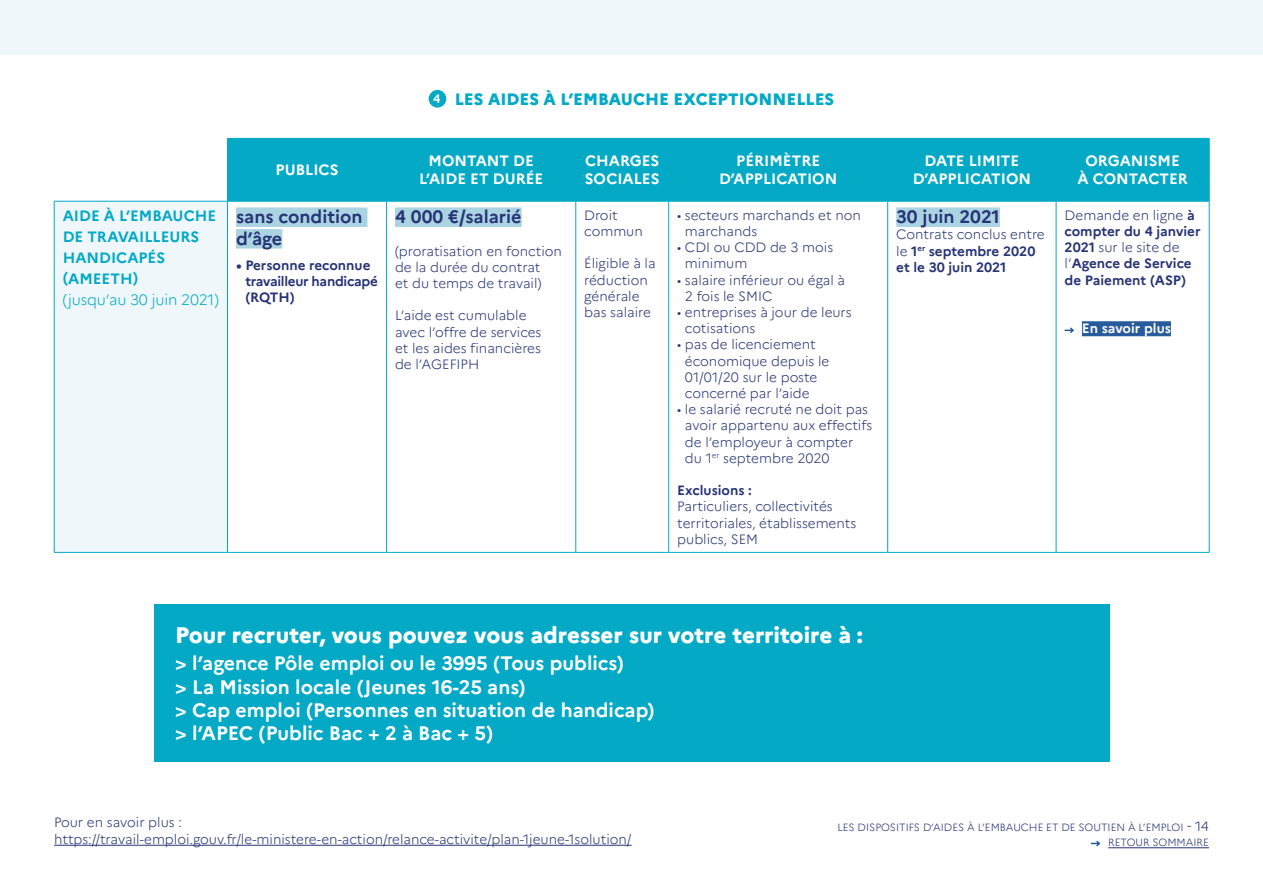
<style>
.page{position:relative;width:1263px;height:893px;background:#fff}
.page>*{position:absolute;margin:0;border:0;box-sizing:border-box;transform-origin:0 0}
.t1{font:800 22.5px "Marianne";color:#fff}
.t2{font:700 19.5px/23.4px "Marianne";color:#fff}
.t3{font:700 18px/21.6px "Marianne";color:#273475}
.t4{font:800 16.5px "Marianne";color:#03a9c5}
.t5{font:700 15px/18px "Marianne";color:#fff;text-align:center}
.t6{font:700 15px/21px "Marianne";color:#03a9c5}
.t7{font:300 15px "Marianne";letter-spacing:-.01em;color:#03a9c5}
.t8{font:300 13.5px/16.2px "Marianne";color:#273475}
.t9{font:700 13.5px/16.2px "Marianne";color:#273475}
.t10{font:700 13.5px/16.2px "Marianne";letter-spacing:-.02em;color:#273475}
.t11{font:700 13.5px "Marianne";color:#fff}
.t12{font:300 10.5px/15px "Marianne";color:#273475;text-align:right}
.s1{font-weight:300}
.s2{font-size:13.5px}
</style>
<div class="page">
<hr style="left:54px;top:845px;width:578px;height:1px;background:#273475">
<hr style="left:1108px;top:847px;width:101px;height:1px;background:#273475">
<svg style="left:1091px;top:840px;width:10px;height:7px"></svg>
<div style="left:0;top:0;width:1263px;height:54px;background:#f0f7fa"></div>
<div style="left:228px;top:139px;width:981px;height:62px;background:#03a9c5"></div>
<div style="left:54px;top:201px;width:173px;height:351px;background:#f0f7fa"></div>
<hr style="left:54px;top:201px;width:173px;height:1px;background:#03a9c5">
<hr style="left:227px;top:139px;width:1px;height:62px;background:#03a9c5">
<hr style="left:227px;top:138px;width:160px;height:1px;background:#03a9c5">
<hr style="left:227px;top:201px;width:160px;height:1px;background:#03a9c5">
<hr style="left:386px;top:139px;width:1px;height:62px;background:#03a9c5">
<hr style="left:387px;top:138px;width:189px;height:1px;background:#03a9c5">
<hr style="left:387px;top:201px;width:189px;height:1px;background:#03a9c5">
<hr style="left:575px;top:139px;width:1px;height:62px;background:#03a9c5">
<hr style="left:576px;top:138px;width:93px;height:1px;background:#03a9c5">
<hr style="left:576px;top:201px;width:93px;height:1px;background:#03a9c5">
<hr style="left:668px;top:139px;width:1px;height:62px;background:#03a9c5">
<hr style="left:669px;top:138px;width:219px;height:1px;background:#03a9c5">
<hr style="left:888px;top:138px;width:168px;height:1px;background:#03a9c5">
<hr style="left:1056px;top:138px;width:153px;height:1px;background:#03a9c5">
<hr style="left:887px;top:139px;width:1px;height:62px;background:#03a9c5">
<hr style="left:1056px;top:139px;width:1px;height:62px;background:#03a9c5">
<hr style="left:1209px;top:139px;width:1px;height:62px;background:#03a9c5">
<hr style="left:669px;top:201px;width:219px;height:1px;background:#03a9c5">
<hr style="left:888px;top:201px;width:168px;height:1px;background:#03a9c5">
<hr style="left:1056px;top:201px;width:153px;height:1px;background:#03a9c5">
<hr style="left:54px;top:201px;width:1px;height:351px;background:#03a9c5">
<hr style="left:54px;top:552px;width:173px;height:1px;background:#03a9c5">
<hr style="left:227px;top:201px;width:1px;height:351px;background:#03a9c5">
<hr style="left:386px;top:201px;width:1px;height:351px;background:#03a9c5">
<hr style="left:575px;top:201px;width:1px;height:351px;background:#03a9c5">
<hr style="left:668px;top:201px;width:1px;height:351px;background:#03a9c5">
<hr style="left:887px;top:201px;width:1px;height:351px;background:#03a9c5">
<hr style="left:1056px;top:201px;width:1px;height:351px;background:#03a9c5">
<hr style="left:1209px;top:201px;width:1px;height:351px;background:#03a9c5">
<hr style="left:227px;top:552px;width:160px;height:1px;background:#03a9c5">
<hr style="left:387px;top:552px;width:189px;height:1px;background:#03a9c5">
<hr style="left:576px;top:552px;width:93px;height:1px;background:#03a9c5">
<hr style="left:669px;top:552px;width:219px;height:1px;background:#03a9c5">
<hr style="left:888px;top:552px;width:168px;height:1px;background:#03a9c5">
<hr style="left:1056px;top:552px;width:153px;height:1px;background:#03a9c5">
<div style="left:236px;top:207px;width:131px;height:20px;background:#abd4e3"></div>
<div style="left:236px;top:229px;width:46px;height:20px;background:#abd4e3"></div>
<div style="left:395px;top:207px;width:127px;height:20px;background:#abd4e3"></div>
<div style="left:896px;top:207px;width:104px;height:20px;background:#abd4e3"></div>
<div style="left:1082px;top:321px;width:89px;height:15px;background:#275b9b"></div>
<svg style="left:1064px;top:327px;width:10px;height:6px"></svg>
<div style="left:429px;top:90px;width:17px;height:18px;background:#03a9c5;border-radius:50%"></div>
<div style="left:154px;top:604px;width:956px;height:158px;background:#03a9c5"></div>
<p class="t4" style="left:433px;top:90px;width:403px"><sup>4</sup> LES AIDES À L’EMBAUCHE EXCEPTIONNELLES</p>
<p class="t6" style="left:63px;top:205px;width:155px">AIDE À L’EMBAUCHE<br>DE TRAVAILLEURS<br>HANDICAPÉS (AMEETH)</p>
<p class="t7" style="left:63px;top:290px;width:158px">(jusqu’au 30 juin 2021)</p>
<p class="t5" style="left:276px;top:161px;width:64px">PUBLICS</p>
<p class="t5" style="left:419px;top:152px;width:126px">MONTANT DE<br>L’AIDE ET DURÉE</p>
<p class="t5" style="left:585px;top:152px;width:76px;text-align:left">CHARGES<br>SOCIALES</p>
<p class="t5" style="left:719px;top:152px;width:120px">PÉRIMÈTRE<br>D’APPLICATION</p>
<p class="t5" style="left:913px;top:152px;width:120px">DATE LIMITE<br>D’APPLICATION</p>
<p class="t5" style="left:1077px;top:152px;width:112px">ORGANISME<br>À CONTACTER</p>
<h3 class="t3" style="left:236px;top:206px;width:128px">sans condition d’âge</h3>
<p class="t10" style="left:245px;top:257px;width:134px;text-indent:-9px">• Personne reconnue travailleur handicapé (RQTH)</p>
<h3 class="t3" style="left:395px;top:206px;width:128px">4 000 €/salarié</h3>
<p class="t8" style="left:395px;top:243px;width:168px">(proratisation en fonction de la durée du contrat<br>et du temps de travail)</p>
<p class="t8" style="left:395px;top:307px;width:148px">L’aide est cumulable avec l’offre de services et les aides financières de l’AGEFIPH</p>
<p class="t8" style="left:584px;top:207px;width:60px">Droit commun</p>
<p class="t8" style="left:584px;top:255px;width:73px">Éligible à la réduction générale bas salaire</p>
<p class="t8" style="left:685px;top:207px;width:177px;text-indent:-8px">• secteurs marchands et non marchands</p>
<p class="t8" style="left:685px;top:239px;width:150px;text-indent:-8px">• CDI ou CDD de 3 mois minimum</p>
<p class="t8" style="left:685px;top:272px;width:162px;text-indent:-8px">• salaire inférieur ou égal à<br>2 fois le SMIC</p>
<p class="t8" style="left:685px;top:304px;width:168px;text-indent:-8px">• entreprises à jour de leurs cotisations</p>
<p class="t8" style="left:685px;top:336px;width:146px;text-indent:-8px">• pas de licenciement économique depuis le<br>01/01/20 sur le poste concerné par l’aide</p>
<p class="t8" style="left:685px;top:401px;width:189px;text-indent:-8px">• le salarié recruté ne doit pas avoir appartenu aux effectifs de l’employeur à compter du 1<sup>er</sup> septembre 2020</p>
<p class="t9" style="left:677px;top:482px;width:76px">Exclusions :</p>
<p class="t8" style="left:677px;top:498px;width:181px">Particuliers, collectivités territoriales, établissements publics, SEM</p>
<h3 class="t3" style="left:896px;top:206px;width:105px">30 juin 2021</h3>
<p class="t9" style="left:896px;top:226px;width:150px"><span class="s1">Contrats conclus entre le</span> 1<sup>er</sup> septembre 2020 et le 30 juin 2021</p>
<p class="t9" style="left:1064px;top:207px;width:137px"><span class="s1">Demande en ligne</span> à compter du 4 janvier<br>2021 <span class="s1">sur le site de l’</span>Agence de Service de Paiement (ASP)</p>
<p class="t11" style="left:1082px;top:320px;width:91px">En savoir plus</p>
<h1 class="t1" style="left:175px;top:621px;width:689px">Pour recruter, vous pouvez vous adresser sur votre territoire à :</h1>
<h2 class="t2" style="left:175px;top:651px;width:481px">&gt; l’agence Pôle emploi ou le 3995 (Tous publics)<br>&gt; La Mission locale (Jeunes 16-25 ans)<br>&gt; Cap emploi (Personnes en situation de handicap) &gt; l’APEC (Public Bac + 2 à Bac + 5)</h2>
<p class="t8" style="left:54px;top:814px;width:579px">Pour en savoir plus : https://travail-emploi.gouv.fr/le-ministere-en-action/relance-activite/plan-1jeune-1solution/</p>
<p class="t12" style="left:837px;top:820px;width:373px">LES DISPOSITIFS D’AIDES À L’EMBAUCHE ET DE SOUTIEN À L’EMPLOI <span class="s2">- 14<br></span>RETOUR SOMMAIRE</p>
</div>
